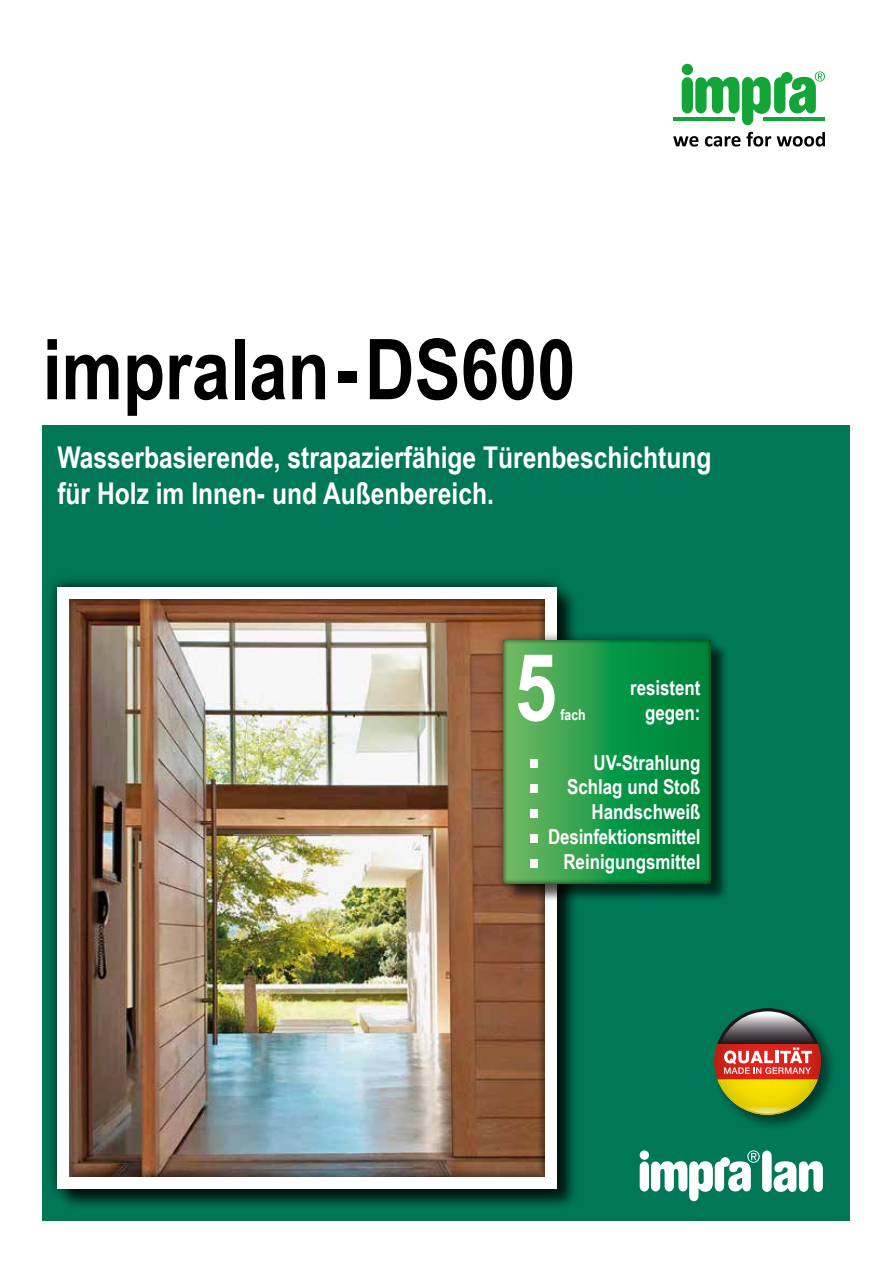
<style>
.page{position:relative;width:893px;height:1263px;background:#fff}
.page>*{position:absolute;margin:0;border:0;box-sizing:border-box;transform-origin:0 0}
.t1{font:700 93px "Arial Narrow";color:#fff}
.t2{font:700 84px "Arial Narrow";color:#000}
.t3{font:700 62.1px "Arial Narrow";color:#fff}
.t4{font:700 30px/36px "Arial Narrow";color:#fff}
.t5{font:700 20.7px/24.8px "Arial Narrow";color:#fff;text-align:right}
.t6{font:700 15px "Arial Narrow";color:#fff}
</style>
<div class="page">
<div style="left:43px;top:425px;width:807px;height:795px;background:#007858"></div>
<div style="left:712px;top:1006px;width:125px;height:125px;background:#000;opacity:.5"></div>
<svg style="left:714px;top:1008px;width:107px;height:107px"></svg>
<img style="left:719px;top:1076px;width:97px;height:37px">
<svg style="left:640px;top:1150px;width:183px;height:51px"></svg>
<div style="left:57px;top:586px;width:522px;height:624px;background:#000;opacity:.75"></div>
<div style="left:43px;top:573px;width:528px;height:629px;background:#000;opacity:.75"></div>
<div style="left:57px;top:587px;width:500px;height:601px;background:#fff"></div>
<div style="left:69px;top:598px;width:476px;height:579px;background:#000;opacity:.75"></div>
<svg style="left:673px;top:132px;width:152px;height:15px"></svg>
<div style="left:682px;top:64px;width:11px;height:11px;background:#13a538;border-radius:50%"></div>
<svg style="left:682px;top:71px;width:143px;height:54px"></svg>
<hr style="left:763px;top:117px;width:62px;height:4px;background:#13a538">
<hr style="left:673px;top:117px;width:62px;height:4px;background:#13a538">
<div style="left:506px;top:642px;width:223px;height:260px;background:#000;opacity:.5"></div>
<div style="left:494px;top:630px;width:226px;height:263px;background:#000;opacity:.5"></div>
<div style="left:504px;top:640px;width:208px;height:244px;background:#000;opacity:.75"></div>
<h2 class="t2" style="left:43px;top:306px;width:534px">impralan-DS600</h2>
<h3 class="t4" style="left:57px;top:438px;width:655px">Wasserbasierende, strapazierfähige Türenbeschichtung für Holz im Innen- und Außenbereich.</h3>
<h1 class="t1" style="left:514px;top:617px;width:44px">5</h1>
<p class="t5" style="left:630px;top:675px;width:72px">resistent gegen:</p>
<p class="t5" style="left:548px;top:749px;width:154px">UV-Strahlung<br>Schlag und Stoß<br>Handschweiß<br>Desinfektionsmittel<br>Reinigungsmittel</p>
<p class="t6" style="left:560px;top:704px;width:27px">fach</p>
<h3 class="t3" style="left:527px;top:749px;width:16px">.....</h3>
</div>
